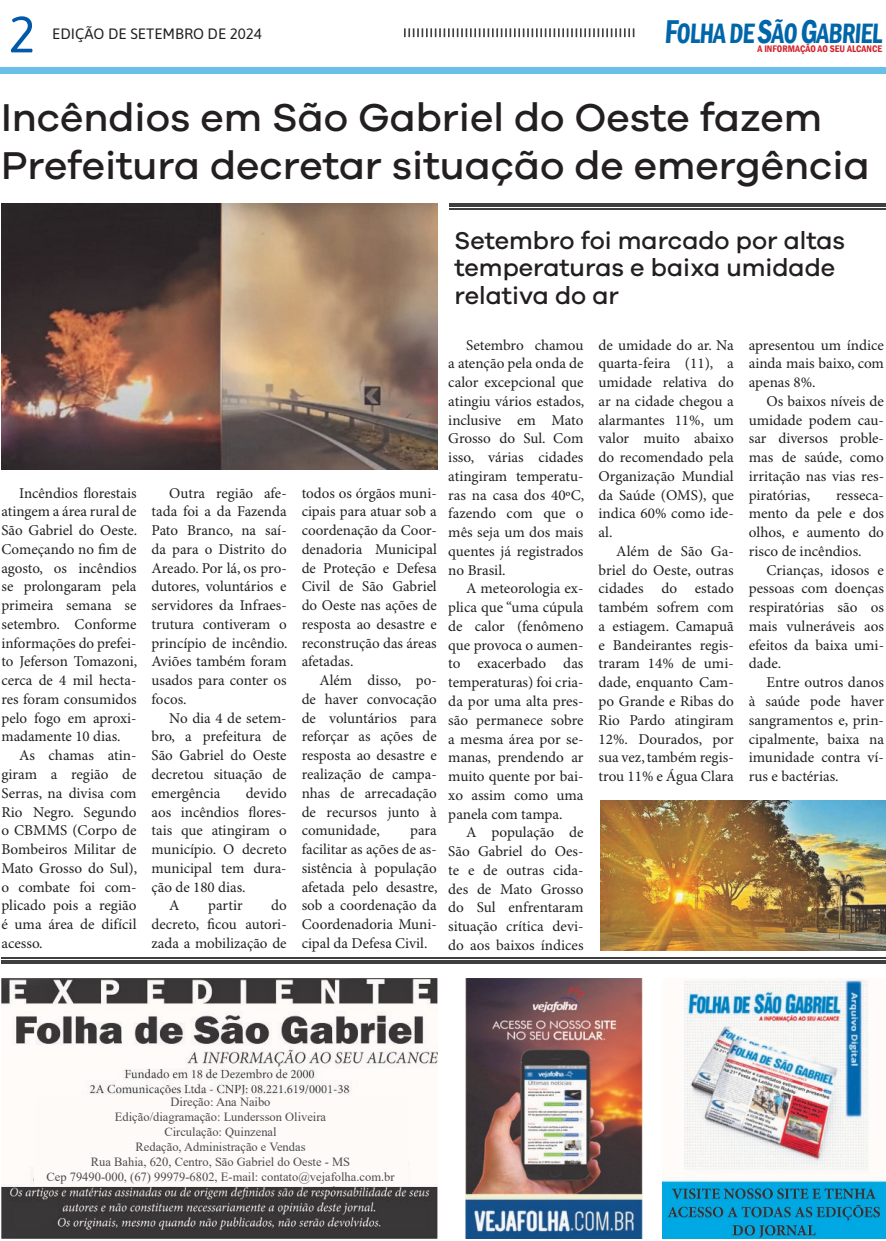
<style>
.page{position:relative;width:886px;height:1241px;background:#fff}
.page>*{position:absolute;margin:0;border:0;box-sizing:border-box;transform-origin:0 0}
.t1{font:51px "Asap";color:#0159a9}
.t2{font:500 40px/48px "Galano Grotesque";color:#231f20}
.t3{font:600 condensed 28.75px "Franklin Gothic";color:#06a;scale:.86 1}
.t4{font:500 25px/27.5px "Galano Grotesque";color:#231f20}
.t5{font:15px/18.8px "Minion Pro";color:#231f20;text-align:justify}
.t6{font:15px "Asap";color:#231f20}
.t7{font:12.5px/15px "Times New Roman";color:#4b4c4d;text-align:center}
.t8{font:600 condensed 9.75px "Franklin Gothic";color:#d1232a}
.s1{font-size:33.88px}
</style>
<div class="page">
<img style="left:1px;top:978px;width:437px;height:259px">
<img style="left:466px;top:978px;width:176px;height:259px">
<img style="left:663px;top:978px;width:223px;height:259px">
<div style="left:70px;top:1095px;width:296px;height:17px;background:#fdfaf8"></div>
<img style="left:1px;top:203px;width:436px;height:266px">
<div style="left:34px;top:1096px;width:373px;height:89px;background:#fdfaf8"></div>
<svg style="left:404px;top:28px;width:230px;height:9px"></svg>
<div style="left:0;top:67px;width:886px;height:6px;background:#66c0e7"></div>
<hr style="left:1px;top:957px;width:885px;height:1px;background:#3f3f40">
<hr style="left:1px;top:959px;width:885px;height:1px;background:#3f3f40">
<hr style="left:1px;top:962px;width:885px;height:1px;background:#3f3f40">
<hr style="left:449px;top:203px;width:437px;height:1px;background:#3f3f40">
<hr style="left:449px;top:206px;width:437px;height:1px;background:#3f3f40">
<hr style="left:449px;top:208px;width:437px;height:1px;background:#3f3f40">
<img style="left:600px;top:800px;width:286px;height:150px">
<h1 class="t1" style="left:8px;top:-1px;width:29px">2</h1>
<p class="t6" style="left:52px;top:23px;width:211px">EDIÇÃO DE SETEMBRO DE 2024</p>
<h3 class="t3" style="left:664px;top:14px;width:258px"><span class="s1">F</span>OLHA DE <span class="s1">S</span>ÃO <span class="s1">G</span>ABRIEL</h3>
<p class="t8" style="left:757px;top:42px;width:126px">A INFORMAÇÃO AO SEU ALCANCE</p>
<h2 class="t2" style="left:1px;top:93px;width:870px">Incêndios em São Gabriel do Oeste fazem<br>Prefeitura decretar situação de emergência</h2>
<p class="t5" style="left:1px;top:484px;width:137px;text-indent:18px">Incêndios florestais atingem a área rural de São Gabriel do Oeste.<br>Começando no fim de agosto, os incêndios se prolongaram pela primeira semana se setembro. Conforme informações do prefei&shy;to Jeferson Tomazoni, cerca de 4 mil hecta&shy;res foram consumidos pelo fogo em aproxi&shy;madamente 10 dias.</p>
<p class="t5" style="left:1px;top:746px;width:137px;text-indent:18px">As chamas atin&shy;giram a região de Serras, na divisa com Rio Negro. Segundo o CBMMS (Corpo de Bombeiros Militar de Mato Grosso do Sul), o combate foi com&shy;plicado pois a região é uma área de difícil acesso.</p>
<p class="t5" style="left:152px;top:484px;width:137px;text-indent:18px">Outra região afe&shy;tada foi a da Fazenda Pato Branco, na saí&shy;da para o Distrito do Areado. Por lá, os pro&shy;dutores, voluntários e servidores da Infraes&shy;trutura contiveram o princípio de incêndio.<br>Aviões também foram usados para conter os focos.</p>
<p class="t5" style="left:152px;top:709px;width:137px;text-indent:18px">No dia 4 de setem&shy;bro, a prefeitura de São Gabriel do Oeste decretou situação de emergência</p>
<p class="t5" style="left:246px;top:784px;width:42px">devido</p>
<p class="t5" style="left:152px;top:802px;width:137px">aos incêndios flores-</p>
<p class="t5" style="left:152px;top:821px;width:137px">tais que atingiram o</p>
<p class="t5" style="left:152px;top:840px;width:137px">município. O decreto</p>
<p class="t5" style="left:152px;top:859px;width:137px">municipal tem dura-</p>
<p class="t5" style="left:152px;top:877px;width:96px">ção de 180 dias.</p>
<p class="t5" style="left:169px;top:896px;width:12px">A</p>
<p class="t5" style="left:208px;top:896px;width:36px">partir</p>
<p class="t5" style="left:152px;top:896px;width:137px;text-indent:120px">do decreto, ficou autori&shy;zada a mobilização de</p>
<h3 class="t4" style="left:454px;top:225px;width:392px">Setembro foi marcado por altas temperaturas e baixa umidade relativa do ar</h3>
<p class="t5" style="left:302px;top:484px;width:137px">todos os órgãos muni&shy;cipais para atuar sob a coordenação da Coor&shy;denadoria Municipal de Proteção e Defesa Civil de São Gabriel do Oeste nas ações de resposta ao desastre e reconstrução das áreas afetadas.</p>
<p class="t5" style="left:302px;top:671px;width:137px;text-indent:18px">Além disso, po&shy;de haver convocação de voluntários para reforçar as ações de resposta ao desastre e realização de campa&shy;nhas de arrecadação de recursos junto à comunidade,</p>
<p class="t5" style="left:302px;top:821px;width:137px;text-indent:109px">para facilitar as ações de as&shy;sistência à população afetada pelo desastre, sob a coordenação da Coordenadoria Muni&shy;cipal da Defesa Civil.</p>
<p class="t5" style="left:448px;top:336px;width:138px;text-indent:18px">Setembro chamou a atenção pela onda de calor excepcional que atingiu vários estados, inclusive em Mato Grosso do Sul. Com isso, várias cidades atingiram temperatu&shy;ras na casa dos 40ºC, fazendo com que o mês seja um dos mais quentes já registrados no Brasil.</p>
<p class="t5" style="left:448px;top:579px;width:137px;text-indent:18px">A meteorologia ex&shy;plica que “uma cúpula de calor (fenômeno que provoca o aumen&shy;to exacerbado das temperaturas) foi cria&shy;da por uma alta pres&shy;são permanece sobre a mesma área por se&shy;manas, prendendo ar muito quente por bai&shy;xo assim como uma panela com tampa.</p>
<p class="t5" style="left:448px;top:823px;width:137px;text-indent:18px">A população de São Gabriel do Oes&shy;te e de outras cida&shy;des de Mato Grosso do Sul enfrentaram situação crítica devi&shy;do aos baixos índices</p>
<p class="t5" style="left:598px;top:336px;width:137px">de umidade do ar. Na quarta-feira (11), a umidade relativa do ar na cidade chegou a alarmantes 11%, um valor muito abaixo do recomendado pela Organização Mundial da Saúde (OMS), que indica 60% como ide&shy;al.</p>
<p class="t5" style="left:598px;top:542px;width:137px;text-indent:18px">Além de São Ga&shy;briel do Oeste, outras cidades do estado também sofrem com a estiagem. Camapuã e Bandeirantes regis&shy;traram 14% de umi&shy;dade, enquanto Cam&shy;po Grande e Ribas do Rio Pardo atingiram 12%. Dourados, por sua vez, também regis&shy;trou 11% e Água Clara</p>
<p class="t5" style="left:749px;top:336px;width:137px">apresentou um índice ainda mais baixo, com apenas 8%.</p>
<p class="t5" style="left:749px;top:392px;width:137px;text-indent:18px">Os baixos níveis de umidade podem cau&shy;sar diversos proble&shy;mas de saúde, como irritação nas vias res&shy;piratórias,</p>
<p class="t5" style="left:749px;top:486px;width:137px;text-indent:87px">resseca&shy;mento da pele e dos olhos, e aumento do risco de incêndios.</p>
<p class="t5" style="left:749px;top:561px;width:137px;text-indent:18px">Crianças, idosos e pessoas com doenças respiratórias são os mais vulneráveis aos efeitos da baixa umi&shy;dade.</p>
<p class="t5" style="left:749px;top:673px;width:137px;text-indent:18px">Entre outros danos à saúde pode haver sangramentos e, prin&shy;cipalmente, baixa na imunidade contra ví&shy;rus e bactérias.</p>
<p class="t7" style="left:46px;top:1093px;width:350px">Direção: Ana Naibo<br>Edição/diagramação: Lundersson Oliveira<br>Circulação: Quinzenal<br>Redação, Administração e Vendas<br>Rua Bahia, 620, Centro, São Gabriel do Oeste - MS<br>Cep 79490-000, (67) 99979-6802, E-mail: contato@vejafolha.com.br</p>
</div>
